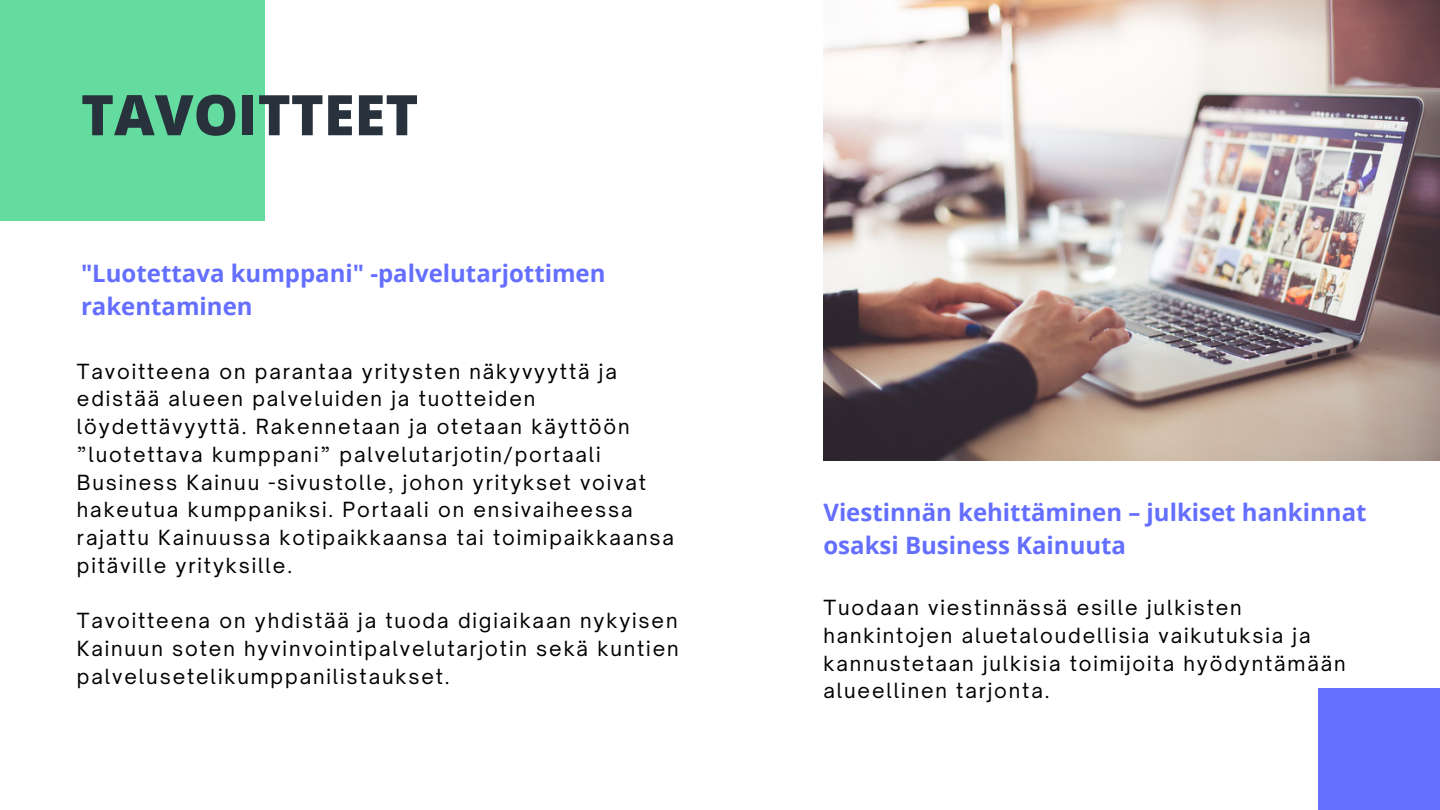
<style>
.page{position:relative;width:1440px;height:810px;background:#fff}
.page>*{position:absolute;margin:0;border:0;box-sizing:border-box;transform-origin:0 0}
.t1{font:800 56px "Open Sans";color:#28323c}
.t2{font:700 24px/33px "Open Sans";color:#646eff}
.t3{font:20px/27.8px "Open Sauce One";letter-spacing:.095em;color:#000}
</style>
<div class="page">
<img style="left:823px;top:0;width:617px;height:461px">
<div style="left:0;top:0;width:265px;height:221px;background:#64dca0"></div>
<div style="left:1318px;top:688px;width:122px;height:122px;background:#646eff"></div>
<h1 class="t1" style="left:81px;top:75px;width:339px">TAVOITTEET</h1>
<p class="t2" style="left:81px;top:256px;width:526px">"Luotettava kumppani" -palvelutarjottimen rakentaminen</p>
<p class="t3" style="left:77px;top:357px;width:599px">Tavoitteena on parantaa yritysten näkyvyyttä ja edistää alueen palveluiden ja tuotteiden löydettävyyttä. Rakennetaan ja otetaan käyttöön ”luotettava kumppani” palvelutarjotin/portaali Business Kainuu -sivustolle, johon yritykset voivat hakeutua kumppaniksi. Portaali on ensivaiheessa rajattu Kainuussa kotipaikkaansa tai toimipaikkaansa pitäville yrityksille.</p>
<p class="t3" style="left:77px;top:607px;width:603px;text-align:justify">Tavoitteena on yhdistää ja tuoda digiaikaan nykyisen Kainuun soten hyvinvointipalvelutarjotin sekä kuntien palvelusetelikumppanilistaukset.</p>
<p class="t2" style="left:823px;top:495px;width:545px">Viestinnän kehittäminen – julkiset hankinnat osaksi Business Kainuuta</p>
<p class="t3" style="left:823px;top:594px;width:524px">Tuodaan viestinnässä esille julkisten hankintojen aluetaloudellisia vaikutuksia ja kannustetaan julkisia toimijoita hyödyntämään alueellinen tarjonta.</p>
</div>
